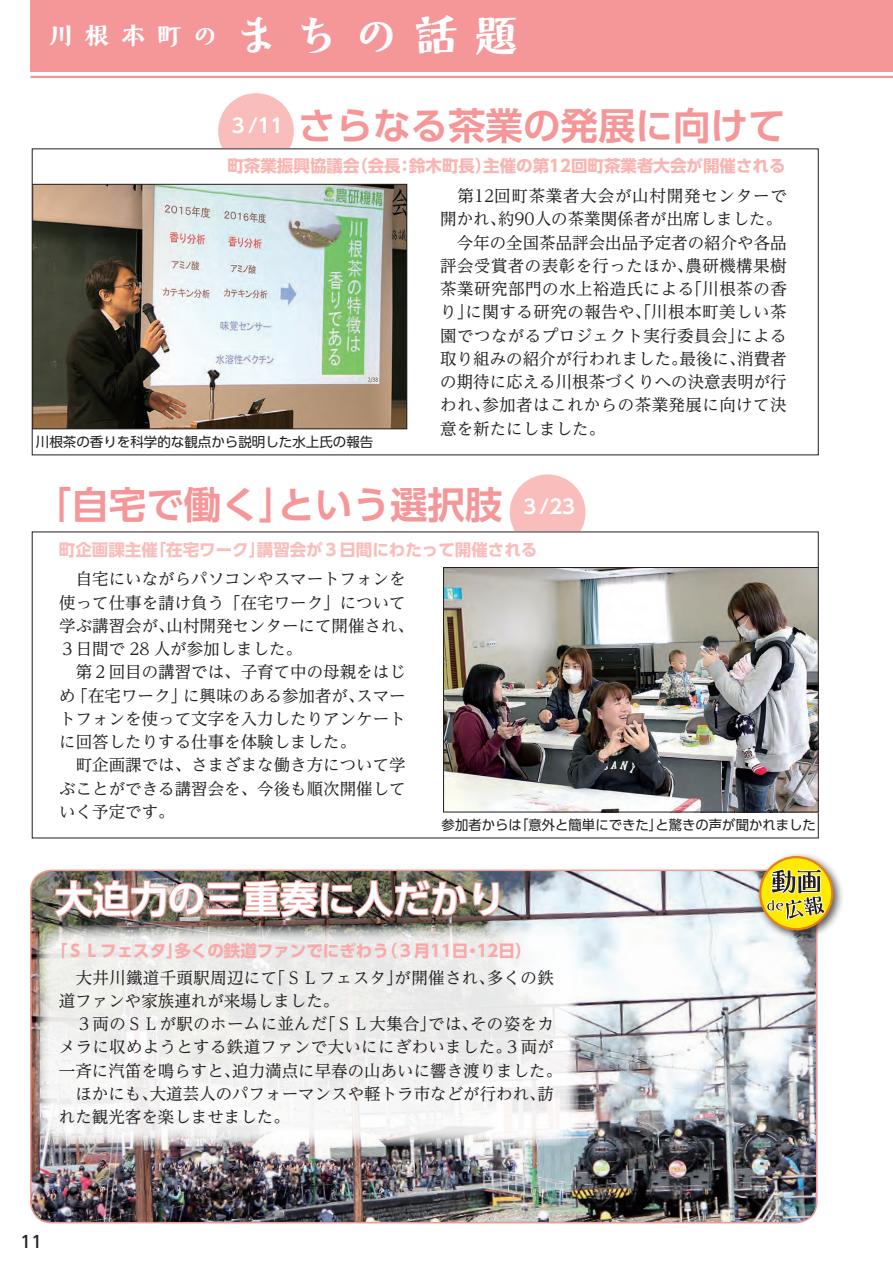
<style>
.page{position:relative;width:893px;height:1263px;background:#fff}
.page>*{position:absolute;margin:0;border:0;box-sizing:border-box;transform-origin:0 0}
.t1{font:700 45px "Moaria Std";letter-spacing:.335em;color:#fff}
.t2{font:700 37.5px "UD Shin Go Pro De";color:#f59799}
.t3{font:700 37.5px "UD Shin Go Pro De";color:#fff}
.t4{font:700 25.5px "Moaria Std";letter-spacing:.41em;color:#fff}
.t5{font:700 19.5px "UD Shin Go NT Pro De";color:#fff}
.t6{font:16.5px/23.2px "UD Reimin Pro";color:#231f20}
.t7{font:16.5px/23.2px "UD Reimin Pro";letter-spacing:.025em;color:#231f20}
.t8{font:16.5px "UD Reimin Pro";letter-spacing:.02em;color:#231f20}
.t9{font:700 16.5px "UD Shin Go Pro";color:#f9b5b2}
.t10{font:16.5px/23.2px "UD Reimin Pro";letter-spacing:.03em;color:#231f20}
.t11{font:700 16.5px "UD Shin Go Pro";color:#f8aaa9}
.t12{font:700 16.5px "UD Shin Go Pro";color:#f9bebb}
.t13{font:500 16.5px "UD Shin Go Pro";color:#231f20}
.t14{font:13.5px "UD Shin Go Pro";color:#231f20}
</style>
<div class="page">
<div style="left:218px;top:93px;width:76px;height:76px;background:#f9bebb;border-radius:50%"></div>
<div style="left:32px;top:149px;width:786px;height:306px;background:#fff"></div>
<img style="left:34px;top:186px;width:371px;height:241px">
<div style="left:32px;top:184px;width:375px;height:245px;border:1px solid #231f20"></div>
<div style="left:30px;top:0;width:863px;height:71px;background:#f59799"></div>
<hr style="left:30px;top:76px;width:863px;height:2px;background:#f59799">
<div style="left:510px;top:474px;width:75px;height:76px;background:#f9bebb;border-radius:50%"></div>
<div style="left:32px;top:532px;width:786px;height:306px;background:#fff"></div>
<img style="left:31px;top:872px;width:786px;height:351px">
<div style="left:30px;top:869px;width:787px;height:354px;border:2px solid #f59799;border-radius:21px"></div>
<img style="left:445px;top:569px;width:372px;height:241px">
<div style="left:443px;top:567px;width:376px;height:245px;border:1px solid #231f20"></div>
<svg style="left:36px;top:925px;width:543px;height:221px;fill:#efefed"></svg>
<img style="left:53px;top:878px;width:447px;height:42px">
<div style="left:754px;top:851px;width:91px;height:91px;background:#231f20;opacity:.75"></div>
<svg style="left:760px;top:857px;width:72px;height:72px"></svg>
<div style="left:759px;top:856px;width:74px;height:74px;border:2px solid #e6811b;border-radius:50%"></div>
<img style="left:766px;top:666px;width:60px;height:434px">
<p class="t4" style="left:48px;top:18px;width:171px">川根本町の</p>
<p class="t1" style="left:234px;top:4px;width:286px">まちの話題</p>
<p class="t5" style="left:228px;top:109px;width:56px">３/11</p>
<p class="t2" style="left:298px;top:95px;width:489px">さらなる茶業の発展に向けて</p>
<p class="t9" style="left:483px;top:152px;width:304px">主催の第12回町茶業者大会が開催される</p>
<p class="t9" style="left:227px;top:152px;width:133px">町茶業振興協議会</p>
<p class="t9" style="left:351px;top:152px;width:51px">（会長</p>
<p class="t9" style="left:409px;top:152px;width:84px">鈴木町長）</p>
<p class="t9" style="left:397px;top:152px;width:18px">：</p>
<p class="t6" style="left:440px;top:184px;width:348px">　第12回町茶業者大会が山村開発センターで開かれ約、 90人の茶業関係者が出席しました。</p>
<p class="t6" style="left:440px;top:230px;width:348px;text-align:right">　今年の全国茶品評会出品予定者の紹介や各品農研機構果樹</p>
<p class="t7" style="left:686px;top:253px;width:102px;text-indent:-246px">評会受賞者の表彰を行ったほか、<br>「川根茶の香</p>
<p class="t10" style="left:465px;top:277px;width:323px;text-indent:-25px">茶業研究部門の水上裕造氏による<br>に関する研究の報告や、「川根本町美しい茶</p>
<p class="t6" style="left:440px;top:300px;width:34px">り」</p>
<p class="t14" style="left:36px;top:431px;width:339px">川根茶の香りを科学的な観点から説明した水上氏の報告</p>
<p class="t7" style="left:737px;top:323px;width:51px;text-indent:-297px">園でつながるプロジェクト実行委員会」<br>消費者</p>
<p class="t6" style="left:736px;top:323px;width:52px">による</p>
<p class="t6" style="left:440px;top:346px;width:249px">取り組みの紹介が行われました。</p>
<p class="t6" style="left:440px;top:370px;width:348px">の期待に応える川根茶づくりへの決意表明が行</p>
<p class="t7" style="left:482px;top:393px;width:306px">参加者はこれからの茶業発展に向けて決</p>
<p class="t6" style="left:679px;top:346px;width:67px">最後に、</p>
<p class="t6" style="left:440px;top:393px;width:166px">われ、<br>意を新たにしました。</p>
<p class="t2" style="left:34px;top:474px;width:264px">「自宅で働く」</p>
<p class="t2" style="left:278px;top:474px;width:226px">という選択肢</p>
<p class="t5" style="left:520px;top:491px;width:56px">３/23</p>
<p class="t12" style="left:257px;top:537px;width:282px">講習会が３日間にわたって開催される</p>
<p class="t12" style="left:59px;top:537px;width:100px">町企画課主催</p>
<p class="t12" style="left:150px;top:537px;width:117px">「在宅ワーク」</p>
<p class="t6" style="left:59px;top:567px;width:348px">　自宅にいながらパソコンやスマートフォンを</p>
<p class="t6" style="left:59px;top:590px;width:348px">使って仕事を請け負う「在宅ワーク」について</p>
<p class="t6" style="left:166px;top:613px;width:249px">山村開発センターにて開催され、</p>
<p class="t6" style="left:59px;top:613px;width:244px">学ぶ講習会が、<br>３日間で 28 人が参加しました。</p>
<p class="t6" style="left:59px;top:660px;width:348px;text-align:right">　第２回目の講習では、子育て中の母親をはじスマー</p>
<p class="t6" style="left:72px;top:683px;width:117px">「在宅ワーク」</p>
<p class="t6" style="left:183px;top:683px;width:183px">に興味のある参加者が、</p>
<p class="t6" style="left:59px;top:683px;width:348px">め<br>トフォンを使って文字を入力したりアンケートに回答したりする仕事を体験しました。</p>
<p class="t6" style="left:59px;top:753px;width:348px;text-align:justify">　町企画課では、さまざまな働き方について学ぶことができる講習会を、今後も順次開催していく予定です。</p>
<p class="t14" style="left:655px;top:814px;width:162px">と驚きの声が聞かれました</p>
<p class="t14" style="left:515px;top:814px;width:149px">「意外と簡単にできた」</p>
<p class="t14" style="left:442px;top:814px;width:82px">参加者からは</p>
<p class="t3" style="left:55px;top:868px;width:452px">大迫力の三重奏に人だかり</p>
<p class="t11" style="left:477px;top:937px;width:56px">12日(</p>
<p class="t11" style="left:174px;top:937px;width:216px">多くの鉄道ファンでにぎわう</p>
<p class="t11" style="left:51px;top:937px;width:134px">「ＳＬフェスタ」</p>
<p class="t11" style="left:381px;top:937px;width:89px">（３月11日</p>
<p class="t11" style="left:464px;top:937px;width:18px">・</p>
<p class="t6" style="left:59px;top:965px;width:282px">　大井川鐵道千頭駅周辺にて<br>道ファンや家族連れが来場しました。</p>
<p class="t6" style="left:269px;top:965px;width:135px">「ＳＬフェスタ」</p>
<p class="t6" style="left:487px;top:965px;width:68px">多くの鉄</p>
<p class="t6" style="left:395px;top:965px;width:102px">が開催され、</p>
<p class="t6" style="left:319px;top:1012px;width:118px">「ＳＬ大集合」</p>
<p class="t8" style="left:59px;top:1010px;width:270px">　３両のＳＬが駅のホームに並んだ</p>
<p class="t8" style="left:59px;top:1034px;width:497px">メラに収めようとする鉄道ファンで大いににぎわいました３。両が</p>
<p class="t6" style="left:232px;top:1058px;width:331px">迫力満点に早春の山あいに響き渡りました。</p>
<p class="t6" style="left:470px;top:1012px;width:85px">その姿をカ</p>
<p class="t6" style="left:428px;top:1012px;width:51px">では、</p>
<p class="t6" style="left:59px;top:1058px;width:183px">一斉に汽笛を鳴らすと、</p>
<p class="t6" style="left:150px;top:1081px;width:406px">大道芸人のパフォーマンスや軽トラ市などが行われ訪、</p>
<p class="t6" style="left:59px;top:1081px;width:233px">　ほかにも、<br>れた観光客を楽しませました。</p>
<p class="t13" style="left:21px;top:1229px;width:23px">11</p>
</div>
